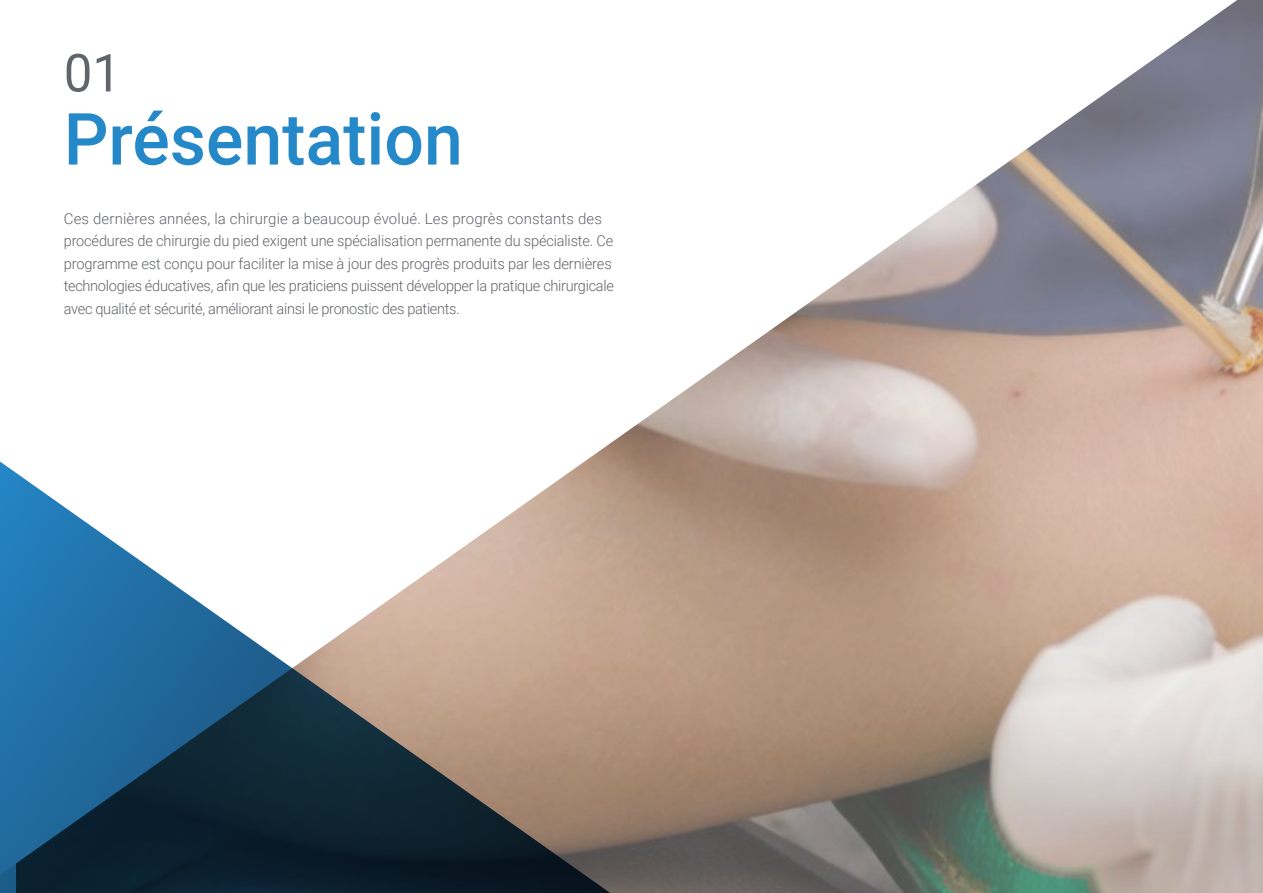
<style>
.page{position:relative;width:1263px;height:893px;background:#fff}
.page>*{position:absolute;margin:0;border:0;box-sizing:border-box;transform-origin:0 0}
.t1{font:500 72px "Roboto";color:#2488c9}
.t2{font:52.5px "Roboto";color:#61646a}
.t3{font:300 15px/22.5px "Roboto";letter-spacing:-.01em;color:#61646a}
</style>
<div class="page">
<img style="left:606px;top:0;width:657px;height:893px">
<svg style="left:0;top:446px;width:640px;height:447px"></svg>
<h2 class="t2" style="left:64px;top:36px;width:59px">01</h2>
<h1 class="t1" style="left:64px;top:89px;width:401px">Présentation</h1>
<p class="t3" style="left:64px;top:207px;width:552px">Ces dernières années, la chirurgie a beaucoup évolué. Les progrès constants des procédures de chirurgie du pied exigent une spécialisation permanente du spécialiste. Ce programme est conçu pour faciliter la mise à jour des progrès produits par les dernières technologies éducatives, afin que les praticiens puissent développer la pratique chirurgicale avec qualité et sécurité, améliorant ainsi le pronostic des patients.</p>
</div>
